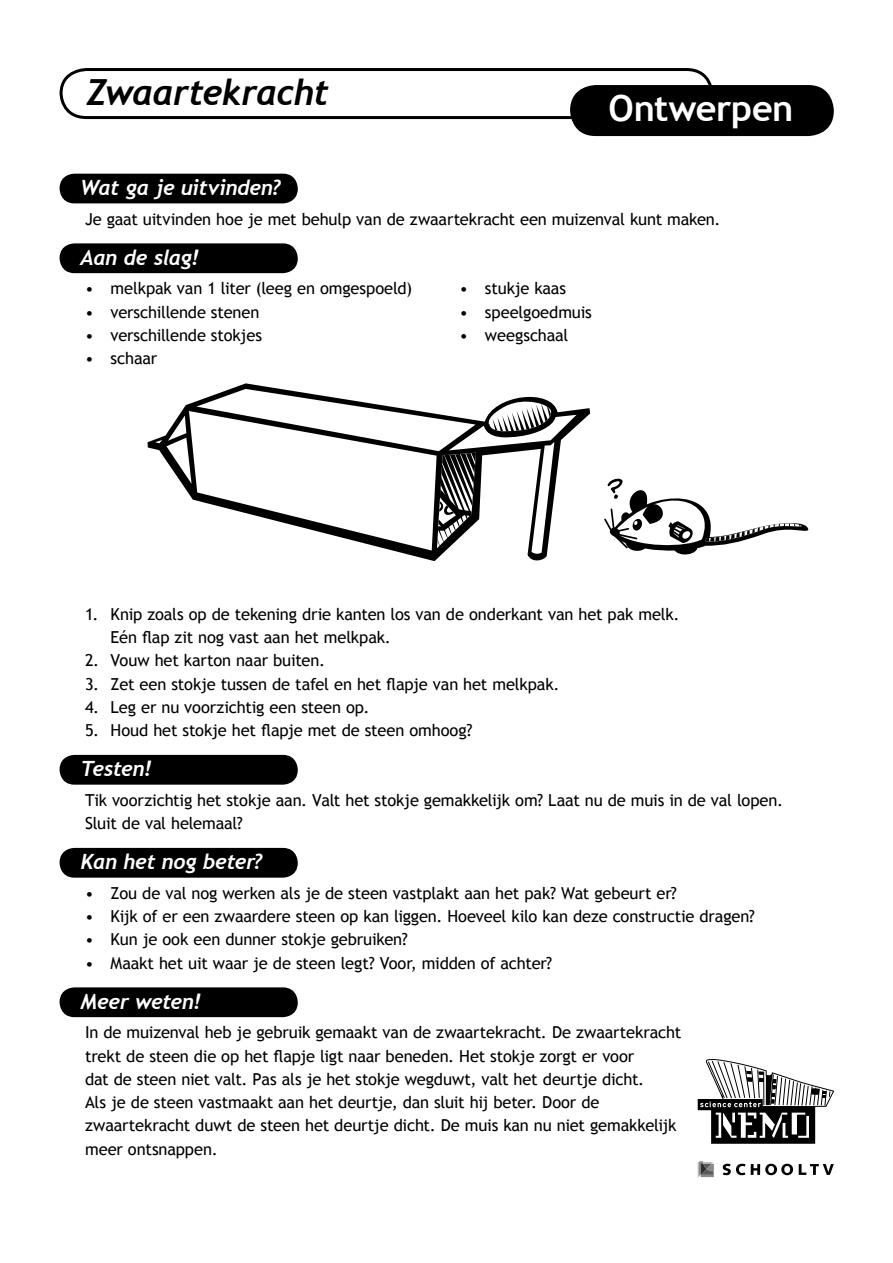
<style>
.page{position:relative;width:893px;height:1263px;background:#fff}
.page>*{position:absolute;margin:0;border:0;box-sizing:border-box;transform-origin:0 0}
.t1{font:italic 700 36px "Trebuchet";letter-spacing:-.025em;color:#000}
.t2{font:700 36px "Trebuchet MS";letter-spacing:-.01em;color:#fff}
.t3{font:italic 700 21px "Trebuchet";letter-spacing:-.015em;color:#fff}
.t4{font:16.5px/23.2px "Trebuchet MS";letter-spacing:-.01em;color:#000}
</style>
<div class="page">
<svg style="left:697px;top:1059px;width:137px;height:85px"></svg>
<svg style="left:697px;top:1161px;width:16px;height:17px"></svg>
<svg style="left:722px;top:1164px;width:8px;height:11px"></svg>
<svg style="left:736px;top:1164px;width:97px;height:11px"></svg>
<div style="left:60px;top:174px;width:238px;height:29px;background:#000;border-radius:15px"></div>
<div style="left:60px;top:243px;width:238px;height:30px;background:#000;border-radius:15px"></div>
<div style="left:60px;top:755px;width:238px;height:30px;background:#000;border-radius:15px"></div>
<div style="left:60px;top:848px;width:238px;height:30px;background:#000;border-radius:15px"></div>
<div style="left:60px;top:987px;width:238px;height:30px;background:#000;border-radius:15px"></div>
<svg style="left:59px;top:68px;width:653px;height:52px"></svg>
<div style="left:570px;top:85px;width:263px;height:51px;background:#000;border-radius:26px"></div>
<svg style="left:147px;top:383px;width:443px;height:179px"></svg>
<svg style="left:155px;top:389px;width:421px;height:166px"></svg>
<svg style="left:604px;top:478px;width:204px;height:77px"></svg>
<h1 class="t1" style="left:85px;top:71px;width:245px">Zwaartekracht</h1>
<p class="t3" style="left:80px;top:175px;width:202px">Wat ga je uitvinden?</p>
<h1 class="t2" style="left:608px;top:87px;width:187px">Ontwerpen</h1>
<p class="t4" style="left:85px;top:207px;width:637px">Je gaat uitvinden hoe je met behulp van de zwaartekracht een muizenval kunt maken.</p>
<p class="t3" style="left:81px;top:245px;width:120px">Aan de slag!</p>
<p class="t4" style="left:85px;top:277px;width:328px">• melkpak van 1 liter (leeg en omgespoeld)</p>
<p class="t4" style="left:85px;top:300px;width:176px">• verschillende stenen</p>
<p class="t4" style="left:85px;top:323px;width:178px">• verschillende stokjes</p>
<p class="t4" style="left:85px;top:347px;width:74px">• schaar</p>
<p class="t4" style="left:459px;top:277px;width:108px">• stukje kaas</p>
<p class="t4" style="left:459px;top:300px;width:134px">• speelgoedmuis</p>
<p class="t4" style="left:459px;top:323px;width:110px">• weegschaal</p>
<p class="t4" style="left:111px;top:602px;width:570px;text-indent:-26px">1. Knip zoals op de tekening drie kanten los van de onderkant van het pak melk.<br>Eén flap zit nog vast aan het melkpak.</p>
<p class="t4" style="left:85px;top:649px;width:241px">2. Vouw het karton naar buiten.</p>
<p class="t4" style="left:85px;top:672px;width:476px">3. Zet een stokje tussen de tafel en het flapje van het melkpak.</p>
<p class="t4" style="left:85px;top:695px;width:286px">4. Leg er nu voorzichtig een steen op.</p>
<p class="t4" style="left:85px;top:719px;width:389px">5. Houd het stokje het flapje met de steen omhoog?</p>
<p class="t3" style="left:81px;top:756px;width:72px">Testen!</p>
<p class="t4" style="left:85px;top:788px;width:699px">Tik voorzichtig het stokje aan. Valt het stokje gemakkelijk om? Laat nu de muis in de val lopen.<br>Sluit de val helemaal?</p>
<p class="t3" style="left:81px;top:849px;width:184px">Kan het nog beter?</p>
<p class="t4" style="left:85px;top:881px;width:593px">• Zou de val nog werken als je de steen vastplakt aan het pak? Wat gebeurt er?</p>
<p class="t4" style="left:85px;top:905px;width:671px">• Kijk of er een zwaardere steen op kan liggen. Hoeveel kilo kan deze constructie dragen?</p>
<p class="t4" style="left:85px;top:928px;width:324px">• Kun je ook een dunner stokje gebruiken?</p>
<p class="t4" style="left:85px;top:951px;width:468px">• Maakt het uit waar je de steen legt? Voor, midden of achter?</p>
<p class="t3" style="left:81px;top:989px;width:122px">Meer weten!</p>
<p class="t4" style="left:85px;top:1021px;width:597px">In de muizenval heb je gebruik gemaakt van de zwaartekracht. De zwaartekracht trekt de steen die op het flapje ligt naar beneden. Het stokje zorgt er voor<br>dat de steen niet valt. Pas als je het stokje wegduwt, valt het deurtje dicht.<br>Als je de steen vastmaakt aan het deurtje, dan sluit hij beter. Door de zwaartekracht duwt de steen het deurtje dicht. De muis kan nu niet gemakkelijk meer ontsnappen.</p>
</div>
